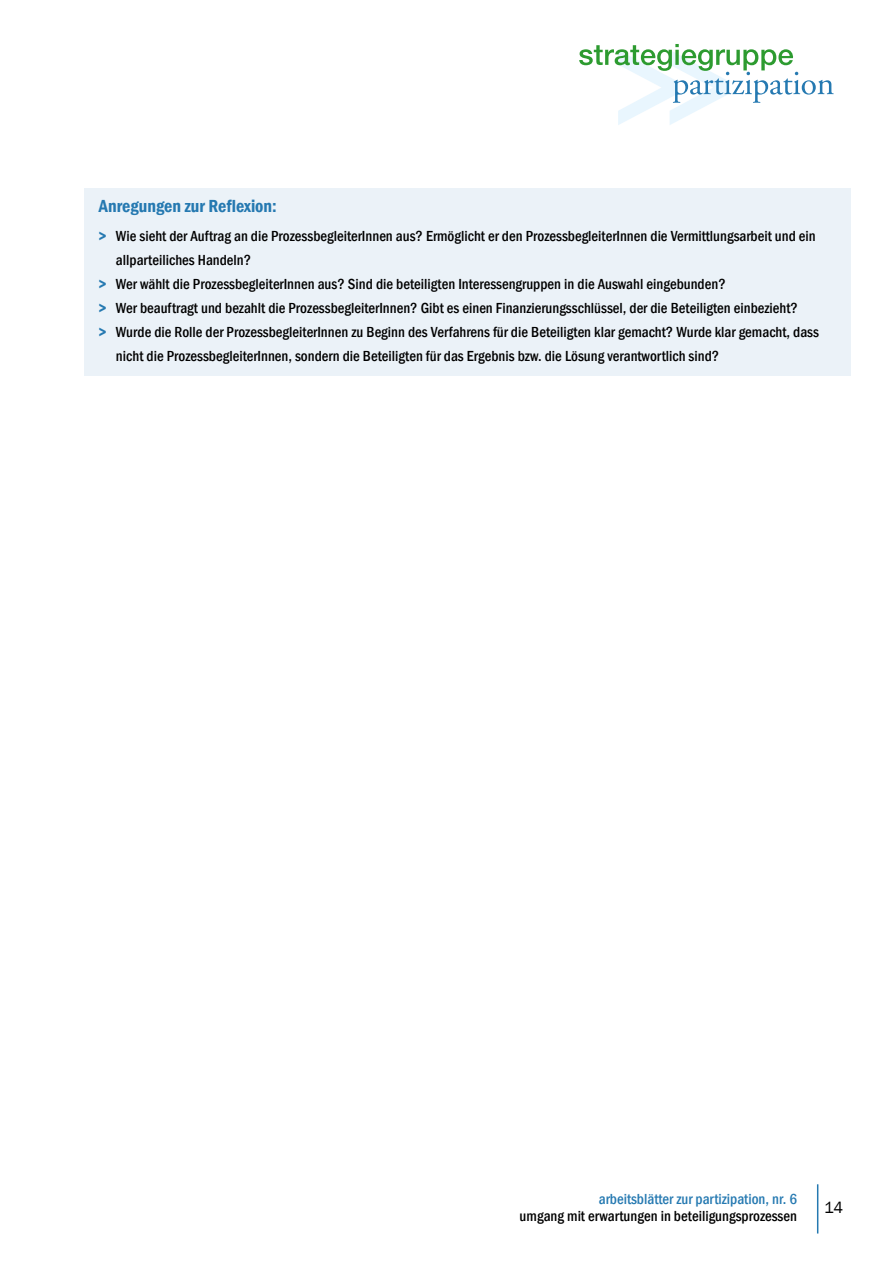
<style>
.page{position:relative;width:893px;height:1263px;background:#fff}
.page>*{position:absolute;margin:0;border:0;box-sizing:border-box;transform-origin:0 0}
.t1{font:600 condensed 18px "Franklin Gothic";color:#2579b1}
.t2{font:16.5px "Franklin Gothic";color:#000}
.t3{font:500 condensed 15px "Franklin Gothic";color:#000}
.t4{font:500 condensed 15px "Franklin Gothic";color:#2579b1}
.s1{font-weight:600;color:#2579b1}
</style>
<div class="page">
<hr style="left:817px;top:1184px;width:1px;height:49px;background:#2579b1">
<svg style="left:579px;top:44px;width:254px;height:81px"></svg>
<div style="left:84px;top:188px;width:766px;height:187px;background:#ebf2f8"></div>
<p class="t1" style="left:99px;top:194px;width:179px">Anregungen zur Reflexion:</p>
<p class="t3" style="left:99px;top:226px;width:718px"><span class="s1">&gt;</span> Wie sieht der Auftrag an die ProzessbegleiterInnen aus? Ermöglicht er den ProzessbegleiterInnen die Vermittlungsarbeit und ein</p>
<p class="t3" style="left:116px;top:250px;width:137px">allparteiliches Handeln?</p>
<p class="t3" style="left:99px;top:274px;width:628px"><span class="s1">&gt;</span> Wer wählt die ProzessbegleiterInnen aus? Sind die beteiligten Interessengruppen in die Auswahl eingebunden?</p>
<p class="t3" style="left:99px;top:298px;width:700px"><span class="s1">&gt;</span> Wer beauftragt und bezahlt die ProzessbegleiterInnen? Gibt es einen Finanzierungsschlüssel, der die Beteiligten einbezieht?</p>
<p class="t3" style="left:99px;top:322px;width:721px"><span class="s1">&gt;</span> Wurde die Rolle der ProzessbegleiterInnen zu Beginn des Verfahrens für die Beteiligten klar gemacht? Wurde klar gemacht, dass</p>
<p class="t3" style="left:116px;top:346px;width:605px">nicht die ProzessbegleiterInnen, sondern die Beteiligten für das Ergebnis bzw. die Lösung verantwortlich sind?</p>
<p class="t4" style="left:599px;top:1189px;width:200px">arbeitsblätter zur partizipation, nr. 6</p>
<p class="t3" style="left:520px;top:1206px;width:279px">umgang mit erwartungen in beteiligungsprozessen</p>
<p class="t2" style="left:824px;top:1198px;width:20px">14</p>
</div>
